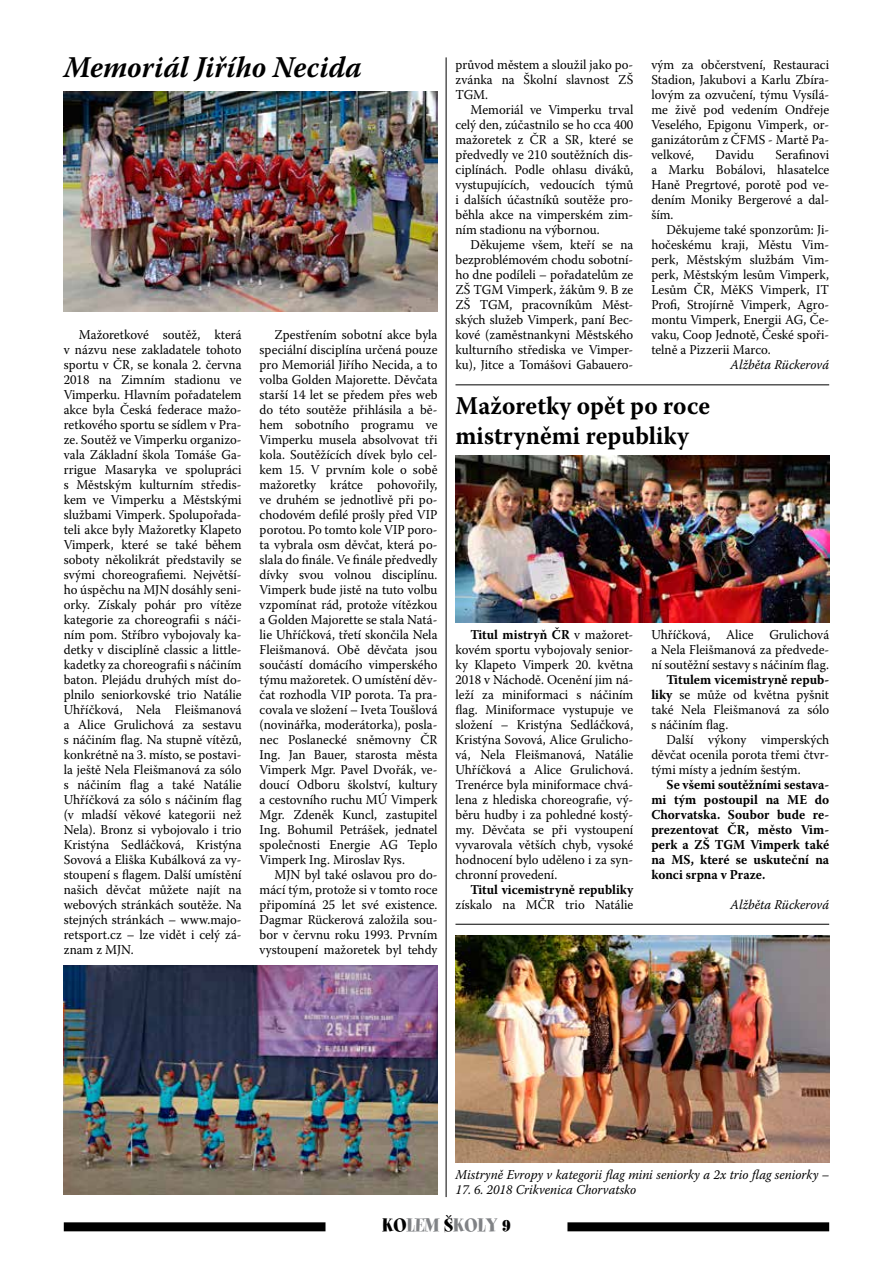
<style>
.page{position:relative;width:893px;height:1263px;background:#fff}
.page>*{position:absolute;margin:0;border:0;box-sizing:border-box;transform-origin:0 0}
.t1{font:italic 700 30px "Warnock Pro";color:#000;scale:.95 1}
.t2{font:700 25.5px/30px "Warnock Pro";color:#000;scale:.95 1}
.t3{font:21px "Spumoni LP Std";color:#808285}
.t4{font:13.5px/15px "Warnock Pro";color:#000;text-align:justify;scale:.95 1}
.t5{font:700 13.5px/15px "Warnock Pro";color:#000;text-align:justify;scale:.95 1}
.t6{font:italic 13.5px "Warnock Pro";color:#000;scale:.95 1}
.s1{font-weight:700}
.s2{color:#000}
</style>
<div class="page">
<div style="left:64px;top:1222px;width:765px;height:9px;background:#000"></div>
<div style="left:326px;top:1218px;width:241px;height:30px;background:#fff"></div>
<hr style="left:446px;top:57px;width:1px;height:1140px;background:#000">
<img style="left:63px;top:91px;width:374px;height:220px">
<img style="left:455px;top:455px;width:375px;height:168px">
<hr style="left:455px;top:384px;width:374px;height:1px;background:#000">
<hr style="left:455px;top:924px;width:374px;height:1px;background:#000">
<img style="left:455px;top:936px;width:375px;height:226px">
<img style="left:64px;top:966px;width:374px;height:229px">
<h1 class="t1" style="left:64px;top:49px;width:315px">Memoriál Jiřího Necida</h1>
<p class="t4" style="left:64px;top:327px;width:189px;text-indent:15px">Mažoretkové soutěž, která v názvu nese zakladatele tohoto sportu v ČR, se konala 2. června 2018 na Zimním stadionu ve Vimperku. Hlavním pořadatelem akce byla Česká federace mažo&shy;retkového sportu se sídlem v Pra&shy;ze. Soutěž ve Vimperku organizo&shy;vala Základní škola Tomáše Ga&shy;rrigue Masaryka ve spolupráci s Městským kulturním středis&shy;kem ve Vimperku a Městskými službami Vimperk. Spolupořada&shy;teli akce byly Mažoretky Klapeto Vimperk, které se také během soboty několikrát představily se svými choreografiemi. Největší&shy;ho úspěchu na MJN dosáhly seni&shy;orky. Získaly pohár pro vítěze kategorie za choreografii s náči&shy;ním pom. Stříbro vybojovaly ka&shy;detky v disciplíně classic a little&shy;kadetky za choreografii s náčiním baton. Plejádu druhých míst do&shy;plnilo seniorkovské trio Natálie Uhříčková, Nela Fleišmanová a Alice Grulichová za sestavu s náčiním flag. Na stupně vítězů, konkrétně na 3. místo, se postavi&shy;la ještě Nela Fleišmanová za sólo s náčiním flag a také Natálie Uhříčková za sólo s náčiním flag (v mladší věkové kategorii než Nela). Bronz si vybojovalo i trio Kristýna Sedláčková, Kristýna Sovová a Eliška Kubálková za vy&shy;stoupení s flagem. Další umístění našich děvčat můžete najít na webových stránkách soutěže. Na stejných stránkách – www.majo&shy;retsport.cz – lze vidět i celý zá&shy;znam z MJN.</p>
<p class="t4" style="left:260px;top:327px;width:189px;text-indent:15px">Zpestřením sobotní akce byla speciální disciplína určená pouze pro Memoriál Jiřího Necida, a to volba Golden Majorette. Děvčata starší 14 let se předem přes web do této soutěže přihlásila a bě&shy;hem sobotního programu ve Vimperku musela absolvovat tři kola. Soutěžících dívek bylo cel&shy;kem 15. V prvním kole o sobě mažoretky krátce pohovořily, ve druhém se jednotlivě při po&shy;chodovém defilé prošly před VIP porotou. Po tomto kole VIP poro&shy;ta vybrala osm děvčat, která po&shy;slala do finále. Ve finále předvedly dívky svou volnou disciplínu.<br>Vimperk bude jistě na tuto volbu vzpomínat rád, protože vítězkou a Golden Majorette se stala Natá&shy;lie Uhříčková, třetí skončila Nela Fleišmanová. Obě děvčata jsou součástí domácího vimperského týmu mažoretek. O umístění děv&shy;čat rozhodla VIP porota. Ta pra&shy;covala ve složení – Iveta Toušlová (novinářka, moderátorka), posla&shy;nec Poslanecké sněmovny ČR Ing. Jan Bauer, starosta města Vimperk Mgr. Pavel Dvořák, ve&shy;doucí Odboru školství, kultury a cestovního ruchu MÚ Vimperk Mgr. Zdeněk Kuncl, zastupitel Ing. Bohumil Petrášek, jednatel společnosti Energie AG Teplo Vimperk Ing. Miroslav Rys.</p>
<p class="t4" style="left:260px;top:867px;width:189px;text-indent:15px">MJN byl také oslavou pro do&shy;mácí tým, protože si v tomto roce připomíná 25 let své existence.<br>Dagmar Rückerová založila sou&shy;bor v červnu roku 1993. Prvním vystoupení mažoretek byl tehdy</p>
<p class="t4" style="left:455px;top:57px;width:189px;text-align:left">průvod městem a sloužil jako po&shy;zvánka na Školní slavnost ZŠ<br>TGM</p>
<p class="t4" style="left:485px;top:87px;width:5px">.</p>
<p class="t4" style="left:470px;top:102px;width:173px">Memoriál ve Vimperku trval</p>
<p class="t4" style="left:455px;top:117px;width:189px">celý den, zúčastnilo se ho cca 400</p>
<p class="t4" style="left:455px;top:132px;width:189px">mažoretek z ČR a SR, které se</p>
<p class="t4" style="left:455px;top:147px;width:189px">předvedly ve 210 soutěžních dis-</p>
<p class="t4" style="left:455px;top:162px;width:189px">ciplínách. Podle ohlasu diváků,</p>
<p class="t4" style="left:455px;top:177px;width:189px">vystupujících, vedoucích týmů</p>
<p class="t4" style="left:455px;top:192px;width:189px">i dalších účastníků soutěže pro-</p>
<p class="t4" style="left:455px;top:207px;width:189px">běhla akce na vimperském zim-</p>
<p class="t4" style="left:455px;top:222px;width:153px">ním stadionu na výbornou.</p>
<p class="t4" style="left:470px;top:237px;width:173px">Děkujeme všem, kteří se na</p>
<p class="t4" style="left:455px;top:252px;width:189px">bezproblémovém chodu sobotní-</p>
<p class="t4" style="left:455px;top:267px;width:189px">ho dne podíleli – pořadatelům ze</p>
<p class="t4" style="left:455px;top:282px;width:31px">ZŠ TGM</p>
<p class="t4" style="left:506px;top:282px;width:135px">Vimperk, žákům 9. B ze</p>
<p class="t4" style="left:455px;top:297px;width:9px">ZŠ</p>
<p class="t4" style="left:480px;top:297px;width:12px">TGM</p>
<p class="t4" style="left:455px;top:297px;width:189px;text-indent:54px">, pracovníkům Měst&shy;ských služeb Vimperk, paní Bec&shy;kové (zaměstnankyni Městského kulturního střediska ve Vimper&shy;ku), Jitce a Tomášovi Gabauero-</p>
<p class="t4" style="left:651px;top:57px;width:189px">vým za občerstvení, Restauraci Stadion, Jakubovi a Karlu Zbíra&shy;lovým za ozvučení, týmu Vysílá&shy;me živě pod vedením Ondřeje Veselého, Epigonu Vimperk, or&shy;ganizátorům z ČFMS - Martě Pa&shy;velkové,</p>
<p class="t4" style="left:651px;top:147px;width:189px;text-indent:124px">Serafinovi a Marku Bobálovi, hlasatelce Haně Pregrtové, porotě pod ve&shy;dením Moniky Bergerové a dal&shy;ším.</p>
<p class="t4" style="left:651px;top:222px;width:189px;text-indent:15px">Děkujeme také sponzorům: Ji&shy;hočeskému kraji, Městu Vim&shy;perk, Městským službám Vim&shy;perk, Městským lesům Vimperk, Lesům ČR, MěKS Vimperk, IT Profi, Strojírně Vimperk, Agro&shy;montu Vimperk, Energii AG, Če&shy;vaku, Coop Jednotě, České spoři&shy;telně a Pizzerii Marco.</p>
<p class="t6" style="left:730px;top:356px;width:105px">Alžběta Rückerová</p>
<p class="t4" style="left:715px;top:147px;width:42px">Davidu</p>
<h2 class="t2" style="left:455px;top:390px;width:269px">Mažoretky opět po roce mistryněmi republiky</h2>
<p class="t4" style="left:455px;top:627px;width:189px;text-indent:15px"><span class="s1">Titul mistryň ČR</span> v mažoret&shy;kovém sportu vybojovaly senior&shy;ky Klapeto Vimperk 20. května 2018 v Náchodě. Ocenění jim ná&shy;leží za miniformaci s náčiním flag. Miniformace vystupuje ve složení – Kristýna Sedláčková, Kristýna Sovová, Alice Grulicho&shy;vá, Nela Fleišmanová, Natálie Uhříčková a Alice Grulichová.<br>Trenérce byla miniformace chvá&shy;lena z hlediska choreografie, vý&shy;běru hudby i za pohledné kostý&shy;my. Děvčata se při vystoupení vyvarovala větších chyb, vysoké hodnocení bylo uděleno i za syn&shy;chronní provedení.</p>
<p class="t5" style="left:470px;top:882px;width:173px">Titul vicemistryně republiky</p>
<p class="t4" style="left:455px;top:897px;width:189px">získalo na MČR trio Natálie</p>
<p class="t4" style="left:651px;top:627px;width:189px">Uhříčková, Alice Grulichová a Nela Fleišmanová za předvede&shy;ní soutěžní sestavy s náčiním flag.</p>
<p class="t4" style="left:651px;top:672px;width:189px;text-indent:15px"><span class="s1">Titulem vicemistryně repub&shy;liky</span> se může od května pyšnit také Nela Fleišmanová za sólo s náčiním flag.</p>
<p class="t4" style="left:651px;top:732px;width:189px;text-indent:15px">Další výkony vimperských děvčat ocenila porota třemi čtvr&shy;tými místy a jedním šestým.</p>
<p class="t5" style="left:651px;top:777px;width:189px;text-indent:15px">Se všemi soutěžními sestava&shy;mi tým postoupil na ME do Chorvatska. Soubor bude re&shy;prezentovat ČR, město Vim&shy;perk a ZŠ TGM Vimperk také na MS, které se uskuteční na konci srpna v Praze.</p>
<p class="t6" style="left:730px;top:896px;width:105px">Alžběta Rückerová</p>
<p class="t6" style="left:455px;top:1166px;width:395px">Mistryně Evropy v kategorii flag mini seniorky a 2x trio flag seniorky –</p>
<p class="t6" style="left:455px;top:1181px;width:192px">17. 6. 2018 Crikvenica Chorvatsko</p>
<h3 class="t3" style="left:382px;top:1214px;width:130px"><span class="s2">KO</span>LEM <span class="s2">Š</span>KOLY <span class="s2">9</span></h3>
</div>
